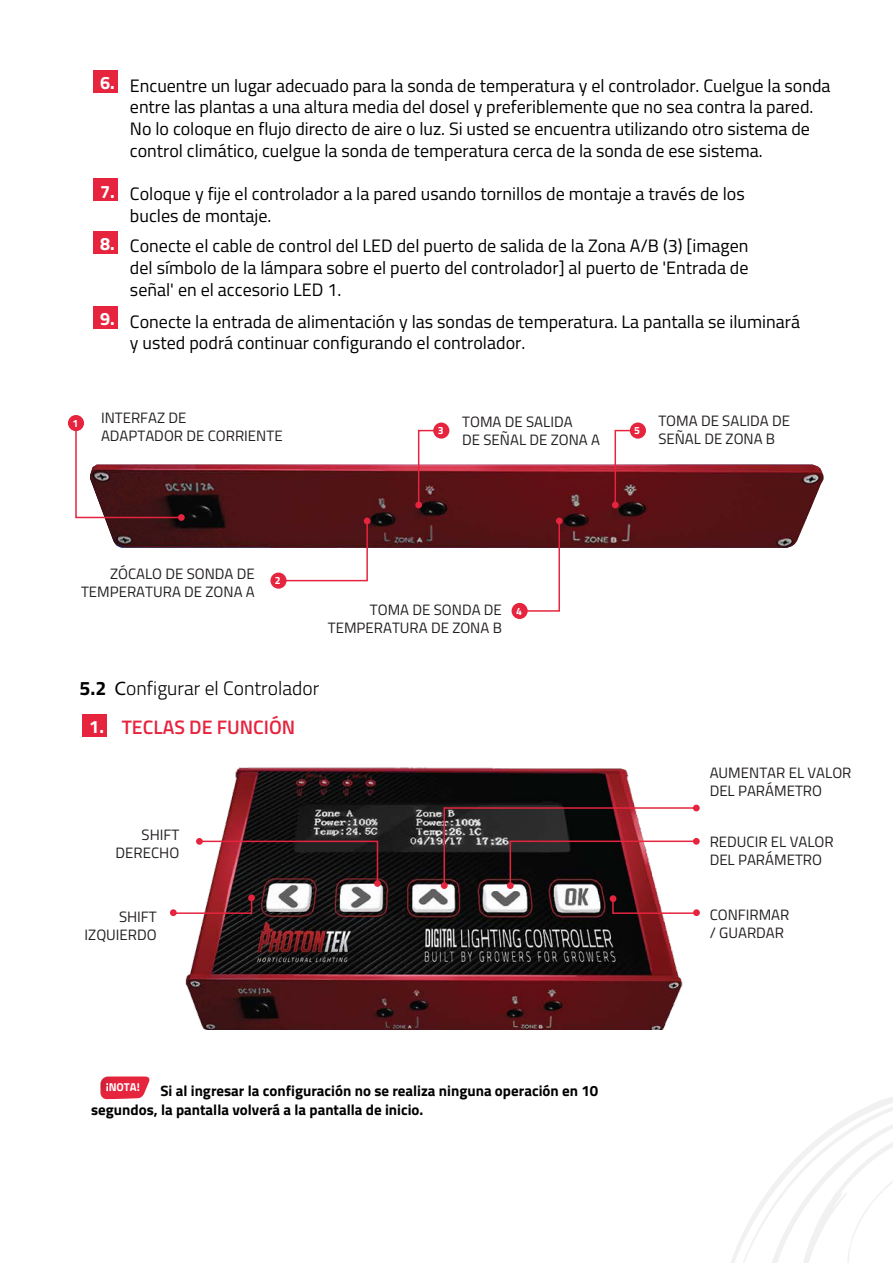
<style>
.page{position:relative;width:893px;height:1263px;background:#fff}
.page>*{position:absolute;margin:0;border:0;box-sizing:border-box;transform-origin:0 0}
.t1{font:300 19.5px/39.5px "Titillium Web";color:#010101}
.t2{font:18px/21.6px "Titillium Web";color:#010101}
.t3{font:700 18px "Titillium Web";color:#fff}
.t4{font:15px/18px "Titillium Web";color:#231f20}
.t5{font:700 15px/20px "Titillium Web";color:#010101}
.t6{font:700 11.4px "Titillium Web";color:#fff}
.t7{font:700 10.5px "Titillium Web";color:#fff}
.s1{font-weight:700;color:#fff}
.s2{font-weight:700}
.s3{font-family:"Myriad Pro";font-weight:400}
.s4{font-weight:600;color:#e6243e}
</style>
<div class="page">
<svg style="left:731px;top:1097px;width:161px;height:166px"></svg>
<img style="left:185px;top:767px;width:515px;height:262px">
<div style="left:441px;top:882px;width:6px;height:7px;background:#e6243e;border-radius:50%"></div>
<svg style="left:443px;top:805px;width:256px;height:82px"></svg>
<div style="left:507px;top:882px;width:6px;height:7px;background:#e6243e;border-radius:50%"></div>
<svg style="left:198px;top:840px;width:181px;height:45px;background:#483033"></svg>
<div style="left:196px;top:838px;width:7px;height:7px;background:#e6243e;border-radius:50%"></div>
<div style="left:374px;top:880px;width:7px;height:7px;background:#e6243e;border-radius:50%"></div>
<svg style="left:611px;top:897px;width:86px;height:18px"></svg>
<div style="left:693px;top:909px;width:7px;height:7px;background:#e6243e;border-radius:50%"></div>
<div style="left:609px;top:895px;width:7px;height:7px;background:#e6243e;border-radius:50%"></div>
<svg style="left:175px;top:897px;width:78px;height:18px"></svg>
<div style="left:170px;top:909px;width:7px;height:7px;background:#e6243e;border-radius:50%"></div>
<div style="left:248px;top:894px;width:7px;height:7px;background:#e6243e;border-radius:50%"></div>
<svg style="left:100px;top:1077px;width:50px;height:22px"></svg>
<div style="left:93px;top:70px;width:24px;height:23px;background:#e6243e"></div>
<div style="left:93px;top:178px;width:24px;height:23px;background:#e6243e"></div>
<div style="left:93px;top:231px;width:24px;height:23px;background:#e6243e"></div>
<div style="left:82px;top:714px;width:25px;height:23px;background:#e6243e"></div>
<div style="left:93px;top:306px;width:24px;height:23px;background:#e6243e"></div>
<img style="left:105px;top:465px;width:718px;height:83px">
<svg style="left:178px;top:514px;width:7px;height:7px"></svg>
<svg style="left:277px;top:518px;width:93px;height:64px"></svg>
<svg style="left:417px;top:429px;width:26px;height:78px"></svg>
<div style="left:415px;top:502px;width:7px;height:6px;background:#e6243e;border-radius:50%"></div>
<svg style="left:612px;top:429px;width:27px;height:79px"></svg>
<svg style="left:518px;top:518px;width:44px;height:94px"></svg>
<svg style="left:75px;top:426px;width:108px;height:93px"></svg>
<div style="left:68px;top:415px;width:16px;height:16px;background:#e6243e;border-radius:50%"></div>
<div style="left:433px;top:423px;width:16px;height:16px;background:#e6243e;border-radius:50%"></div>
<div style="left:270px;top:573px;width:16px;height:16px;background:#e6243e;border-radius:50%"></div>
<div style="left:630px;top:423px;width:16px;height:16px;background:#e6243e;border-radius:50%"></div>
<div style="left:511px;top:603px;width:16px;height:16px;background:#e6243e;border-radius:50%"></div>
<p class="t2" style="left:130px;top:74px;width:702px;text-indent:-30px"><span class="s1">6.</span> Encuentre un lugar adecuado para la sonda de temperatura y el controlador. Cuelgue la sonda entre las plantas a una altura media del dosel y preferiblemente que no sea contra la pared.<br>No lo coloque en flujo directo de aire o luz. Si usted se encuentra utilizando otro sistema de control climático, cuelgue la sonda de temperatura cerca de la sonda de ese sistema.</p>
<p class="t2" style="left:130px;top:182px;width:616px;text-indent:-30px"><span class="s1">7.</span> Coloque y fije el controlador a la pared usando tornillos de montaje a través de los bucles de montaje.</p>
<p class="t2" style="left:130px;top:234px;width:620px;text-align:justify;text-indent:-30px"><span class="s1">8.</span> Conecte el cable de control del LED del puerto de salida de la Zona A/B (3) [imagen del símbolo de la lámpara sobre el puerto del controlador] al puerto de 'Entrada de señal' en el accesorio LED 1.</p>
<p class="t2" style="left:130px;top:310px;width:671px;text-indent:-30px"><span class="s1">9.</span> Conecte la entrada de alimentación y las sondas de temperatura. La pantalla se iluminará y usted podrá continuar configurando el controlador.</p>
<p class="t7" style="left:72px;top:415px;width:7px">1</p>
<p class="t4" style="left:101px;top:408px;width:183px">INTERFAZ DE<br>ADAPTADOR DE CORRIENTE</p>
<p class="t7" style="left:437px;top:423px;width:7px">3</p>
<p class="t4" style="left:462px;top:412px;width:139px">TOMA DE SALIDA<br>DE SEÑAL DE ZONA A</p>
<p class="t4" style="left:658px;top:411px;width:133px">TOMA DE SALIDA DE<br>SEÑAL DE ZONA B</p>
<p class="t7" style="left:634px;top:423px;width:7px">5</p>
<p class="t4" style="left:81px;top:564px;width:175px;text-align:right">ZÓCALO DE SONDA DE<br>TEMPERATURA DE ZONA A</p>
<p class="t7" style="left:275px;top:573px;width:7px">2</p>
<p class="t4" style="left:328px;top:600px;width:176px;text-align:right">TOMA DE SONDA DE<br>TEMPERATURA DE ZONA B</p>
<p class="t7" style="left:516px;top:603px;width:7px">4</p>
<p class="t1" style="left:122px;top:667px;width:199px;text-indent:-42px"><span class="s2">5.2</span> <span class="s3">C</span>onfigurar el Controlador<br><span class="s4">TECLAS DE FUNCIÓN</span></p>
<p class="t3" style="left:89px;top:713px;width:16px">1.</p>
<p class="t4" style="left:115px;top:825px;width:65px;text-align:right">SHIFT<br>DERECHO</p>
<p class="t4" style="left:85px;top:907px;width:74px;text-align:right">SHIFT<br>IZQUIERDO</p>
<p class="t6" style="left:109px;top:1078px;width:33px">NOTA!</p>
<p class="t5" style="left:91px;top:1080px;width:508px;text-indent:69px">Si al ingresar la configuración no se realiza ninguna operación en 10 segundos, la pantalla volverá a la pantalla de inicio.</p>
<p class="t4" style="left:709px;top:763px;width:143px">AUMENTAR EL VALOR<br>DEL PARÁMETRO</p>
<p class="t4" style="left:709px;top:832px;width:126px">REDUCIR EL VALOR<br>DEL PARÁMETRO</p>
<p class="t4" style="left:709px;top:905px;width:81px">CONFIRMAR / GUARDAR</p>
</div>
